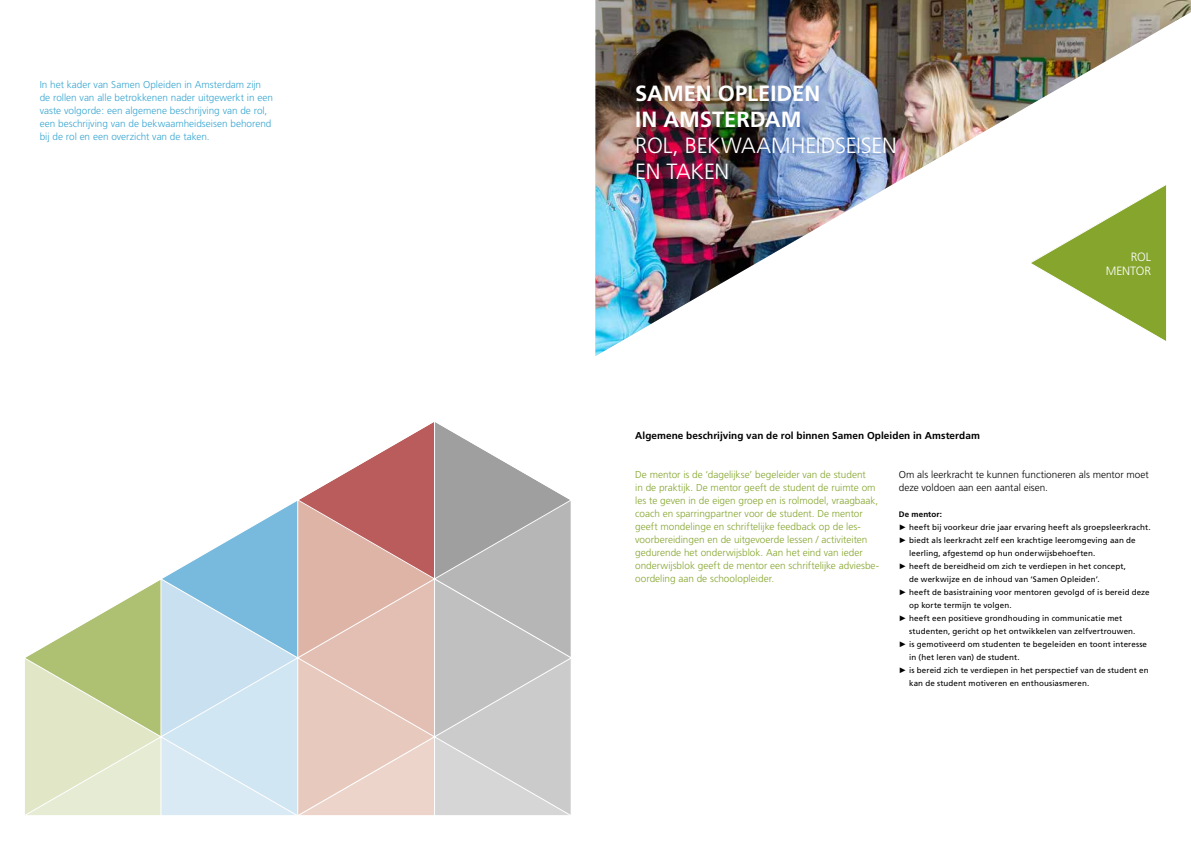
<style>
.page{position:relative;width:1191px;height:842px;background:#fff}
.page>*{position:absolute;margin:0;border:0;box-sizing:border-box;transform-origin:0 0}
.t1{font:300 22px/26px "Frutiger";letter-spacing:-.015em;color:#fff}
.t2{font:700 22px/26px "Frutiger";color:#fff}
.t3{font:300 12px/14px "Frutiger";color:#fff;text-align:right}
.t4{font:300 10px/13px "Frutiger";color:#85a52d}
.t5{font:300 10px/13px "Frutiger";color:#37a5d1}
.t6{font:300 10px/13px "Frutiger";color:#000}
.t7{font:700 10px "Frutiger";letter-spacing:.005em;color:#000}
.t8{font:8px "Frutiger";letter-spacing:.015em;color:#000}
.t9{font:700 8px "Frutiger";letter-spacing:.015em;color:#000}
.s1{font-family:"Arial"}
</style>
<div class="page">
<svg style="left:26px;top:422px;width:543px;height:392px"></svg>
<img style="left:595px;top:0;width:596px;height:356px">
<p class="t5" style="left:40px;top:78px;width:235px">In het kader van Samen Opleiden in Amsterdam zijn de rollen van alle betrokkenen nader uitgewerkt in een vaste volgorde: een algemene beschrijving van de rol, een beschrijving van de bekwaamheidseisen behorend bij de rol en een overzicht van de taken.</p>
<h1 class="t2" style="left:635px;top:81px;width:187px">SAMEN OPLEIDEN<br>IN AMSTERDAM</h1>
<h1 class="t1" style="left:635px;top:133px;width:263px">ROL, BEKWAAMHEIDSEISEN<br>EN TAKEN</h1>
<p class="t7" style="left:635px;top:430px;width:346px">Algemene beschrijving van de rol binnen Samen Opleiden in Amsterdam</p>
<h2 class="t3" style="left:1105px;top:249px;width:47px">ROL<br>MENTOR</h2>
<p class="t4" style="left:635px;top:468px;width:245px">De mentor is de ‘dagelijkse’ begeleider van de student<br>in de praktijk. De mentor geeft de student de ruimte om les te geven in de eigen groep en is rolmodel, vraagbaak, coach en sparringpartner voor de student. De mentor geeft mondelinge en schriftelijke feedback op de les&shy;voorbereidingen en de uitgevoerde lessen / activiteiten gedurende het onderwijsblok. Aan het eind van ieder onderwijsblok geeft de mentor een schriftelijke adviesbe&shy;oordeling aan de schoolopleider.</p>
<p class="t6" style="left:899px;top:468px;width:251px">Om als leerkracht te kunnen functioneren als mentor moet deze voldoen aan een aantal eisen.</p>
<p class="t9" style="left:899px;top:510px;width:45px">De mentor:</p>
<p class="t8" style="left:899px;top:523px;width:253px"><span class="s1">►</span> heeft bij voorkeur drie jaar ervaring heeft als groepsleerkracht.</p>
<p class="t8" style="left:899px;top:536px;width:238px"><span class="s1">►</span> biedt als leerkracht zelf een krachtige leeromgeving aan de</p>
<p class="t8" style="left:909px;top:549px;width:188px">leerling, afgestemd op hun onderwijsbehoeften.</p>
<p class="t8" style="left:899px;top:562px;width:228px"><span class="s1">►</span> heeft de bereidheid om zich te verdiepen in het concept,</p>
<p class="t8" style="left:909px;top:575px;width:192px">de werkwijze en de inhoud van ‘Samen Opleiden’.</p>
<p class="t8" style="left:899px;top:588px;width:252px"><span class="s1">►</span> heeft de basistraining voor mentoren gevolgd of is bereid deze</p>
<p class="t8" style="left:909px;top:601px;width:104px">op korte termijn te volgen.</p>
<p class="t8" style="left:899px;top:614px;width:225px"><span class="s1">►</span> heeft een positieve grondhouding in communicatie met</p>
<p class="t8" style="left:909px;top:627px;width:228px">studenten, gericht op het ontwikkelen van zelfvertrouwen.</p>
<p class="t8" style="left:899px;top:640px;width:250px"><span class="s1">►</span> is gemotiveerd om studenten te begeleiden en toont interesse</p>
<p class="t8" style="left:909px;top:653px;width:112px">in (het leren van) de student.</p>
<p class="t8" style="left:899px;top:666px;width:251px"><span class="s1">►</span> is bereid zich te verdiepen in het perspectief van de student en</p>
<p class="t8" style="left:909px;top:679px;width:182px">kan de student motiveren en enthousiasmeren.</p>
</div>
